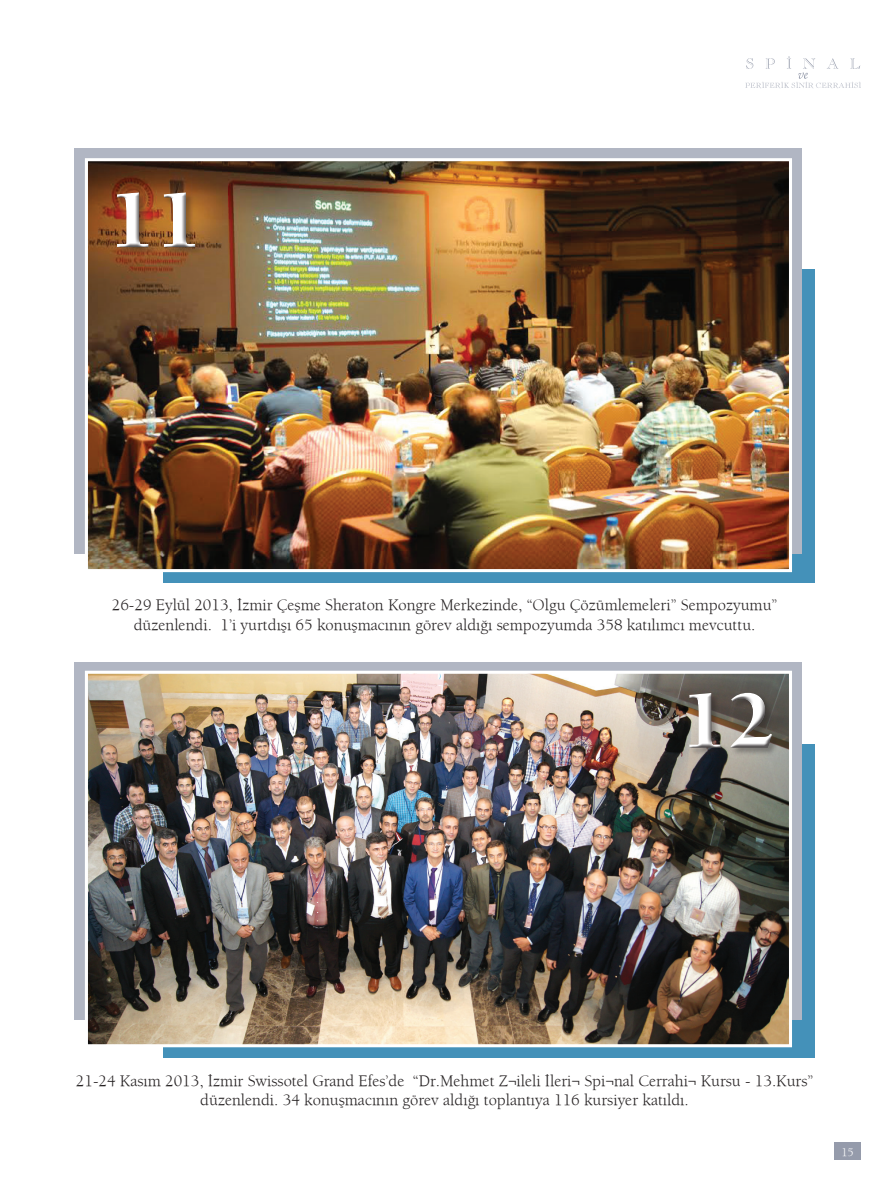
<style>
.page{position:relative;width:893px;height:1191px;background:#fff}
.page>*{position:absolute;margin:0;border:0;box-sizing:border-box;transform-origin:0 0}
.t1{font:900 84px "Berkeley";color:#fff}
.t2{font:16.5px/19.5px "Berkeley";color:#231f20;text-align:center}
.t3{font:12px "Berkeley";color:#fff}
</style>
<div class="page">
<svg style="left:745px;top:56px;width:116px;height:32px"></svg>
<div style="left:834px;top:1141px;width:27px;height:18px;background:#959bab"></div>
<div style="left:163px;top:269px;width:652px;height:313px;background:#4491b9"></div>
<div style="left:75px;top:149px;width:727px;height:405px;background:#b1b6c3"></div>
<img style="left:89px;top:162px;width:699px;height:406px">
<div style="left:85px;top:158px;width:707px;height:414px;border:3px solid #fff"></div>
<div style="left:117px;top:192px;width:87px;height:64px;background:#231f20;opacity:.35"></div>
<div style="left:112px;top:188px;width:87px;height:61px;background:#fff;opacity:.75"></div>
<div style="left:113px;top:189px;width:87px;height:62px;background:#231f20;opacity:.75"></div>
<div style="left:163px;top:744px;width:652px;height:313px;background:#4491b9"></div>
<div style="left:75px;top:662px;width:727px;height:357px;background:#b1b6c3"></div>
<img style="left:89px;top:674px;width:699px;height:369px">
<div style="left:85px;top:670px;width:707px;height:377px;border:3px solid #fff"></div>
<div style="left:690px;top:692px;width:91px;height:64px;background:#231f20;opacity:.35"></div>
<div style="left:685px;top:688px;width:90px;height:62px;background:#5c5751"></div>
<div style="left:686px;top:690px;width:90px;height:62px;background:#231f20;opacity:.75"></div>
<h1 class="t1" style="left:110px;top:170px;width:95px">11</h1>
<p class="t2" style="left:112px;top:595px;width:667px">26-29 Eylül 2013, İzmir Çeşme Sheraton Kongre Merkezinde, “Olgu Çözümlemeleri” Sempozyumu” düzenlendi. 1’i yurtdışı 65 konuşmacının görev aldığı sempozyumda 358 katılımcı mevcuttu.</p>
<h1 class="t1" style="left:682px;top:670px;width:95px">12</h1>
<p class="t2" style="left:76px;top:1070px;width:739px">21-24 Kasım 2013, İzmir Swissotel Grand Efes’de “Dr.Mehmet Z¬ileli İleri¬ Spi¬nal Cerrahi¬ Kursu - 13.Kurs” düzenlendi. 34 konuşmacının görev aldığı toplantıya 116 kursiyer katıldı.</p>
<p class="t3" style="left:841px;top:1145px;width:14px">15</p>
</div>
